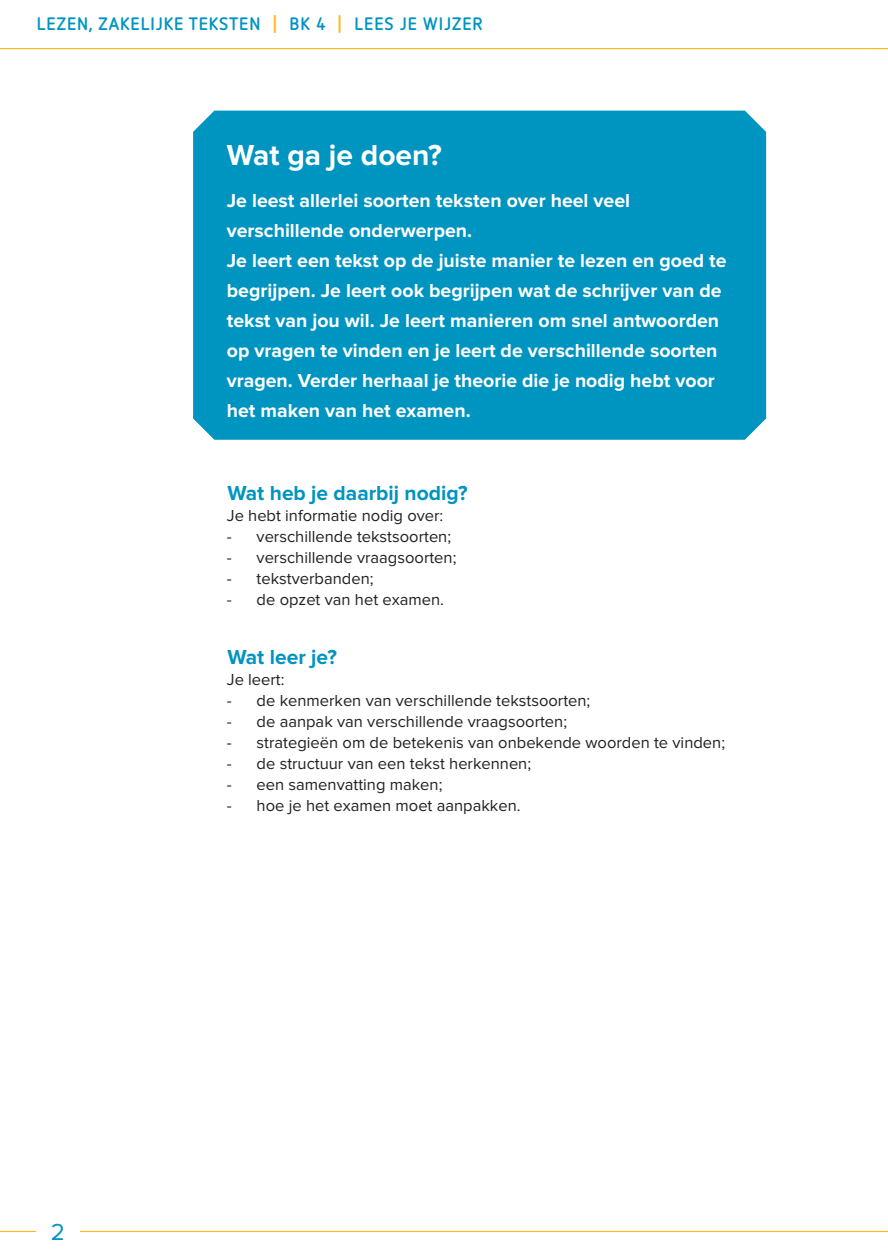
<style>
.page{position:relative;width:888px;height:1258px;background:#fff}
.page>*{position:absolute;margin:0;border:0;box-sizing:border-box;transform-origin:0 0}
.t1{font:700 30px "Proxima Nova";color:#fff}
.t2{font:24px "Proxima Nova";color:#0094c1}
.t3{font:700 21px "Proxima Nova";color:#0094c1}
.t4{font:700 19.5px/30px "Proxima Nova";color:#fff}
.t5{font:700 18px "Netto OT";letter-spacing:.05em;color:#0094c1}
.t6{font:16.5px "Proxima Nova";color:#231f20}
.s1{color:#fcb814}
</style>
<div class="page">
<hr style="left:0;top:1231px;width:888px;height:1px;background:#fcb814">
<div style="left:36px;top:1208px;width:44px;height:42px;background:#fff"></div>
<hr style="left:0;top:48px;width:888px;height:1px;background:#fcb814">
<div style="left:193px;top:111px;width:573px;height:329px;background:#0094c1"></div>
<p class="t5" style="left:37px;top:13px;width:447px">LEZEN, ZAKELIJKE TEKSTEN <span class="s1">|</span> BK 4 <span class="s1">|</span> LEES JE WIJZER</p>
<h1 class="t1" style="left:227px;top:142px;width:217px">Wat ga je doen?</h1>
<p class="t4" style="left:227px;top:186px;width:501px">Je leest allerlei soorten teksten over heel veel verschillende onderwerpen.<br>Je leert een tekst op de juiste manier te lezen en goed te begrijpen. Je leert ook begrijpen wat de schrijver van de tekst van jou wil. Je leert manieren om snel antwoorden op vragen te vinden en je leert de verschillende soorten vragen. Verder herhaal je theorie die je nodig hebt voor het maken van het examen.</p>
<p class="t3" style="left:227px;top:484px;width:242px">Wat heb je daarbij nodig?</p>
<p class="t6" style="left:227px;top:508px;width:218px">Je hebt informatie nodig over:</p>
<p class="t6" style="left:227px;top:529px;width:226px">- verschillende tekstsoorten;</p>
<p class="t6" style="left:227px;top:550px;width:231px">- verschillende vraagsoorten;</p>
<p class="t6" style="left:227px;top:571px;width:148px">- tekstverbanden;</p>
<p class="t6" style="left:227px;top:592px;width:219px">- de opzet van het examen.</p>
<p class="t3" style="left:227px;top:647px;width:111px">Wat leer je?</p>
<p class="t6" style="left:227px;top:671px;width:59px">Je leert:</p>
<p class="t6" style="left:227px;top:692px;width:365px">- de kenmerken van verschillende tekstsoorten;</p>
<p class="t6" style="left:227px;top:713px;width:342px">- de aanpak van verschillende vraagsoorten;</p>
<p class="t6" style="left:227px;top:734px;width:500px">- strategieën om de betekenis van onbekende woorden te vinden;</p>
<p class="t6" style="left:227px;top:755px;width:306px">- de structuur van een tekst herkennen;</p>
<p class="t6" style="left:227px;top:776px;width:217px">- een samenvatting maken;</p>
<p class="t6" style="left:227px;top:797px;width:295px">- hoe je het examen moet aanpakken.</p>
<h2 class="t2" style="left:51px;top:1221px;width:16px">2</h2>
</div>
